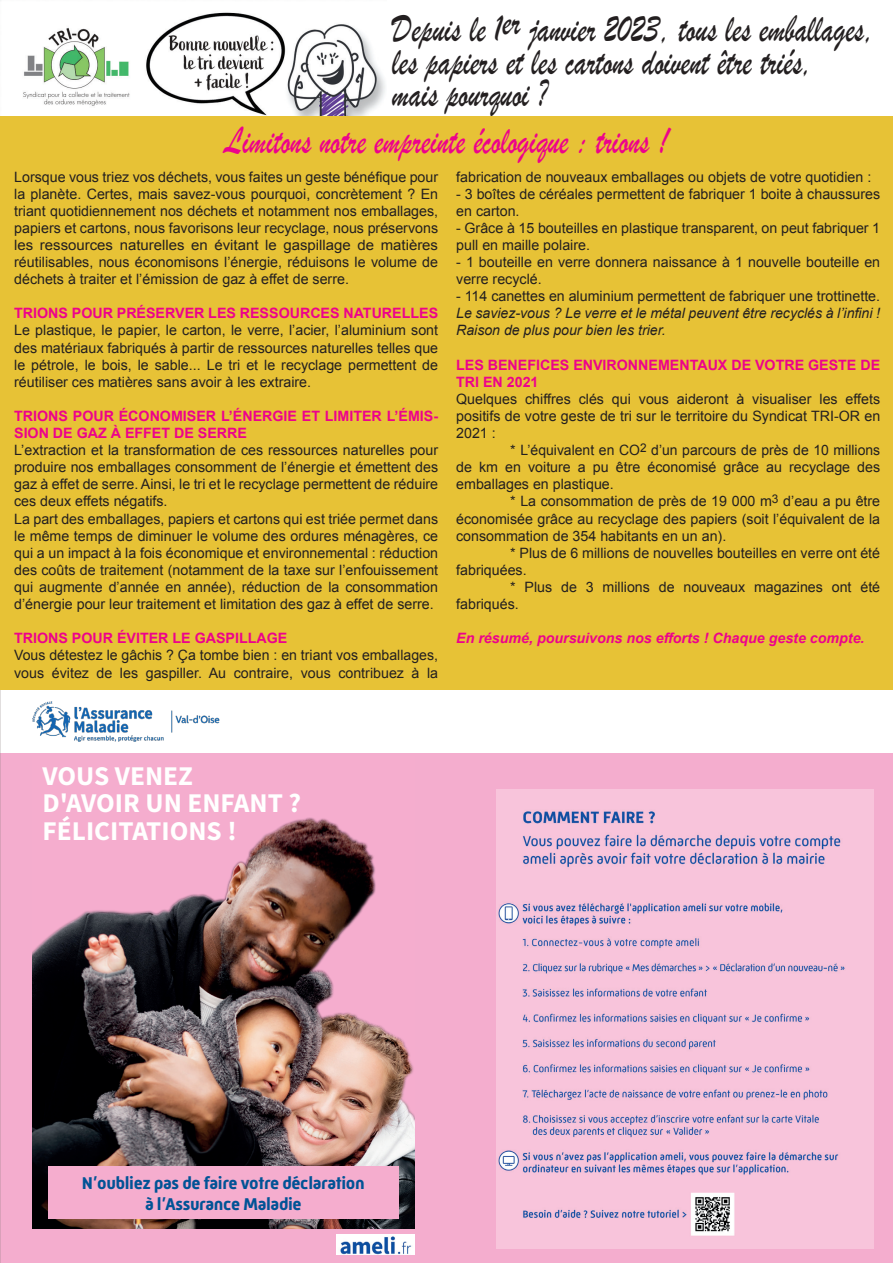
<style>
.page{position:relative;width:893px;height:1263px;background:#fff}
.page>*{position:absolute;margin:0;border:0;box-sizing:border-box;transform-origin:0 0}
.t1{font:40.5px/32.4px "Brush Script";color:#231f20;scale:.75 1}
.t2{font:40.5px "Brush Script";color:#ed028c;scale:.75 1}
.t3{font:700 27.15px/27.2px "Source Sans Pro";color:#fff}
.t4{font:700 17.4px/20.9px "Mic 32 New";letter-spacing:-.02em;color:#015396;text-align:center}
.t5{font:14.25px/17.1px "Arial";color:#231f20}
.t6{font:700 14.25px/17.1px "Arial";color:#ed028c}
.t7{font:italic 14.25px/17.1px "Arial";color:#231f20}
.t8{font:italic 700 14.25px "Arial";color:#ed028c}
</style>
<div class="page">
<div style="left:0;top:754px;width:893px;height:509px;background:#f4adce"></div>
<img style="left:0;top:0;width:387px;height:117px">
<div style="left:0;top:117px;width:893px;height:573px;background:#e7c236"></div>
<img style="left:32px;top:817px;width:383px;height:412px">
<div style="left:48px;top:1166px;width:350px;height:53px;background:#f5adce"></div>
<img style="left:22px;top:701px;width:215px;height:53px">
<img style="left:336px;top:1234px;width:79px;height:21px">
<img style="left:497px;top:789px;width:376px;height:459px">
<h1 class="t1" style="left:392px;top:12px;width:644px">Depuis le 1er janvier 2023, tous les emballages, les papiers et les cartons doivent être triés,<br>mais pourquoi ?</h1>
<h1 class="t2" style="left:224px;top:114px;width:594px">Limitons notre empreinte écologique : trions !</h1>
<p class="t5" style="left:14px;top:168px;width:425px;text-align:justify">Lorsque vous triez vos déchets, vous faites un geste bénéfique pour la planète. Certes, mais savez-vous pourquoi, concrètement ? En triant quotidiennement nos déchets et notamment nos emballages, papiers et cartons, nous favorisons leur recyclage, nous préservons les ressources naturelles en évitant le gaspillage de matières réutilisables, nous économisons l’énergie, réduisons le volume de déchets à traiter et l’émission de gaz à effet de serre.</p>
<p class="t6" style="left:14px;top:305px;width:426px">TRIONS POUR PRÉSERVER LES RESSOURCES NATURELLES</p>
<p class="t5" style="left:14px;top:322px;width:426px;text-align:justify">Le plastique, le papier, le carton, le verre, l’acier, l’aluminium sont des matériaux fabriqués à partir de ressources naturelles telles que le pétrole, le bois, le sable... Le tri et le recyclage permettent de réutiliser ces matières sans avoir à les extraire.</p>
<p class="t6" style="left:14px;top:408px;width:425px">TRIONS POUR ÉCONOMISER L’ÉNERGIE ET LIMITER L’ÉMIS-<br>SION DE GAZ À EFFET DE SERRE</p>
<p class="t5" style="left:14px;top:442px;width:426px">L’extraction et la transformation de ces ressources naturelles pour produire nos emballages consomment de l’énergie et émettent des gaz à effet de serre. Ainsi, le tri et le recyclage permettent de réduire ces deux effets négatifs.<br>La part des emballages, papiers et cartons qui est triée permet dans le même temps de diminuer le volume des ordures ménagères, ce qui a un impact à la fois économique et environnemental : réduction des coûts de traitement (notamment de la taxe sur l’enfouissement qui augmente d’année en année), réduction de la consommation d’énergie pour leur traitement et limitation des gaz à effet de serre.</p>
<p class="t6" style="left:14px;top:630px;width:275px">TRIONS POUR ÉVITER LE GASPILLAGE</p>
<p class="t5" style="left:14px;top:647px;width:426px">Vous détestez le gâchis ? Ça tombe bien : en triant vos emballages, vous évitez de les gaspiller. Au contraire, vous contribuez à la</p>
<p class="t5" style="left:456px;top:168px;width:417px">fabrication de nouveaux emballages ou objets de votre quotidien :</p>
<p class="t5" style="left:456px;top:185px;width:425px">- 3 boîtes de céréales permettent de fabriquer 1 boite à chaussures en carton.</p>
<p class="t5" style="left:456px;top:219px;width:425px">- Grâce à 15 bouteilles en plastique transparent, on peut fabriquer 1 pull en maille polaire.</p>
<p class="t5" style="left:456px;top:254px;width:425px">- 1 bouteille en verre donnera naissance à 1 nouvelle bouteille en verre recyclé.</p>
<p class="t5" style="left:456px;top:288px;width:425px">- 114 canettes en aluminium permettent de fabriquer une trottinette.</p>
<p class="t7" style="left:456px;top:305px;width:425px">Le saviez-vous ? Le verre et le métal peuvent être recyclés à l’infini !<br>Raison de plus pour bien les trier.</p>
<p class="t6" style="left:456px;top:357px;width:425px">LES BENEFICES ENVIRONNEMENTAUX DE VOTRE GESTE DE<br>TRI EN 2021</p>
<p class="t5" style="left:456px;top:390px;width:426px;text-align:justify">Quelques chiffres clés qui vous aideront à visualiser les effets positifs de votre geste de tri sur le territoire du Syndicat TRI-OR en 2021 :</p>
<p class="t5" style="left:456px;top:442px;width:426px;text-align:justify;text-indent:54px">* L’équivalent en CO<sup>2</sup> d’un parcours de près de 10 millions de km en voiture a pu être économisé grâce au recyclage des emballages en plastique.</p>
<p class="t5" style="left:456px;top:493px;width:426px;text-align:justify;text-indent:54px">* La consommation de près de 19 000 m<sup>3</sup> d’eau a pu être économisée grâce au recyclage des papiers (soit l’équivalent de la consommation de 354 habitants en un an).</p>
<p class="t5" style="left:456px;top:544px;width:425px;text-indent:54px">* Plus de 6 millions de nouvelles bouteilles en verre ont été fabriquées.</p>
<p class="t5" style="left:456px;top:579px;width:425px;text-indent:54px">* Plus de 3 millions de nouveaux magazines ont été fabriqués.</p>
<p class="t8" style="left:456px;top:629px;width:410px">En résumé, poursuivons nos efforts ! Chaque geste compte.</p>
<h2 class="t3" style="left:43px;top:762px;width:260px">VOUS VENEZ<br>D'AVOIR UN ENFANT ?<br>FÉLICITATIONS !</h2>
<p class="t4" style="left:82px;top:1172px;width:284px">N’oubliez pas de faire votre déclaration à l’Assurance Maladie</p>
</div>
